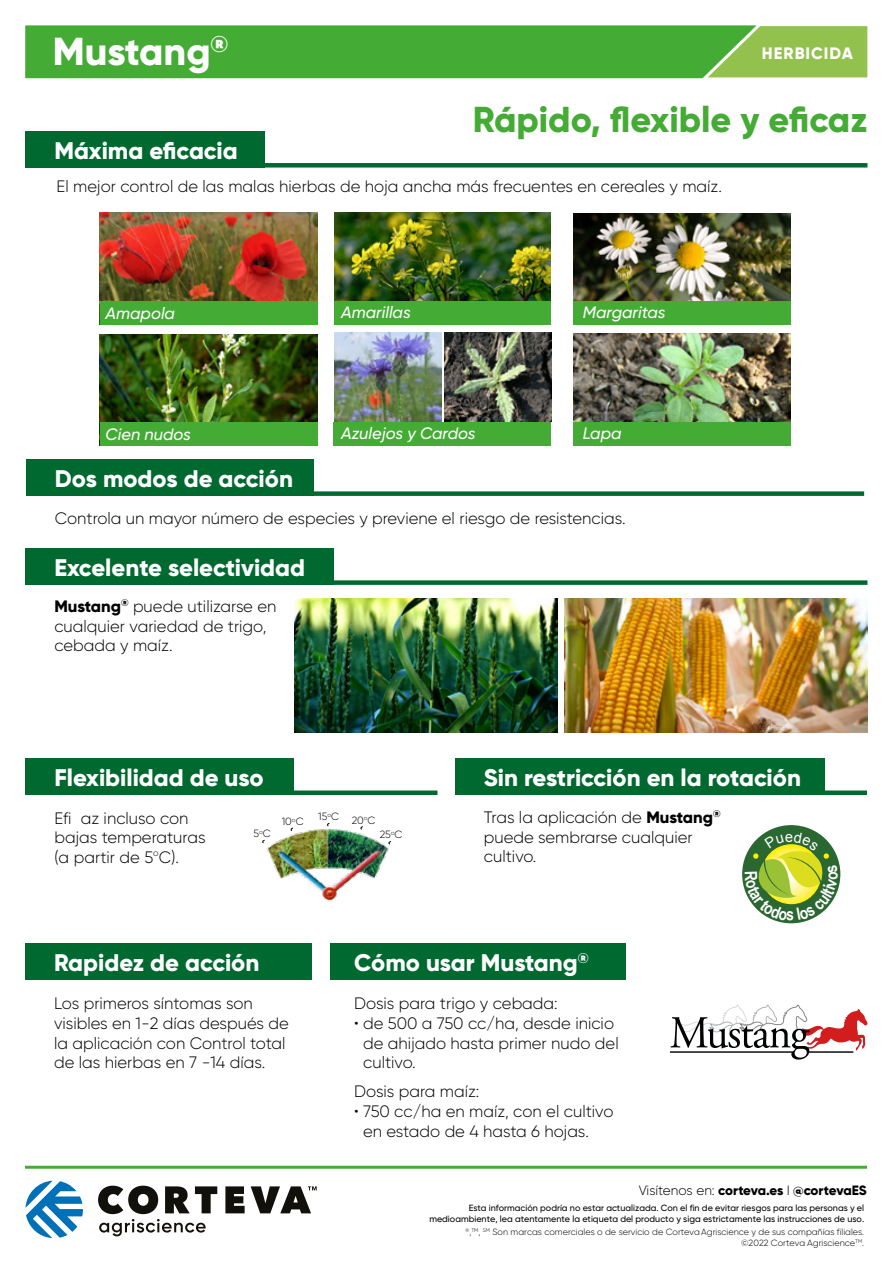
<style>
.page{position:relative;width:893px;height:1263px;background:#fff}
.page>*{position:absolute;margin:0;border:0;box-sizing:border-box;transform-origin:0 0}
.t1{font:800 39px "Gilroy";color:#fff}
.t2{font:800 36px "Gilroy";color:#44ac34}
.t3{font:800 24px "Gilroy";color:#fff}
.t4{font:300 16.5px/19.8px "Gilroy";color:#000}
.t5{font:italic 500 16.5px "Gilroy";color:#fff}
.t6{font:800 16.5px "Gilroy";letter-spacing:.06em;color:#fff}
.t7{font:800 13.5px "Gilroy";letter-spacing:-.015em;color:#000}
.t8{font:300 10.5px "Gilroy";letter-spacing:-.005em;color:#000}
.t9{font:500 9px/10.8px "Gilroy";color:#000;text-align:right}
.t10{font:300 9px/10.6px "Gilroy";color:#000;text-align:right}
.s1{font-weight:800}
.s2{font-weight:300}
</style>
<div class="page">
<img style="left:100px;top:334px;width:217px;height:88px">
<img style="left:100px;top:213px;width:217px;height:88px">
<img style="left:573px;top:213px;width:218px;height:88px">
<img style="left:573px;top:334px;width:218px;height:88px">
<img style="left:334px;top:213px;width:216px;height:88px">
<div style="left:26px;top:131px;width:239px;height:37px;background:#00692f"></div>
<div style="left:25px;top:943px;width:287px;height:36px;background:#00692f"></div>
<div style="left:26px;top:549px;width:308px;height:36px;background:#00692f"></div>
<div style="left:460px;top:25px;width:409px;height:54px;background:#92c24d;border:2px solid #fff"></div>
<svg style="left:25px;top:25px;width:743px;height:54px;background:#4caf3a"></svg>
<hr style="left:25px;top:1166px;width:842px;height:3px;background:#44ac34">
<svg style="left:670px;top:1004px;width:198px;height:55px"></svg>
<img style="left:294px;top:598px;width:263px;height:134px">
<img style="left:564px;top:598px;width:303px;height:134px">
<div style="left:261px;top:163px;width:606px;height:5px;background:#00692f"></div>
<div style="left:261px;top:580px;width:606px;height:5px;background:#00692f"></div>
<div style="left:26px;top:460px;width:287px;height:36px;background:#00692f"></div>
<div style="left:304px;top:491px;width:560px;height:5px;background:#00692f"></div>
<div style="left:330px;top:943px;width:296px;height:36px;background:#00692f"></div>
<div style="left:26px;top:759px;width:268px;height:36px;background:#00692f"></div>
<img style="left:262px;top:822px;width:127px;height:80px">
<div style="left:261px;top:790px;width:176px;height:5px;background:#00692f"></div>
<div style="left:455px;top:759px;width:370px;height:36px;background:#00692f"></div>
<div style="left:691px;top:790px;width:176px;height:5px;background:#00692f"></div>
<div style="left:100px;top:301px;width:217px;height:24px;background:#44ac34"></div>
<div style="left:334px;top:301px;width:216px;height:24px;background:#44ac34"></div>
<div style="left:573px;top:301px;width:218px;height:24px;background:#44ac34"></div>
<div style="left:100px;top:422px;width:217px;height:23px;background:#44ac34"></div>
<div style="left:334px;top:422px;width:217px;height:23px;background:#44ac34"></div>
<div style="left:573px;top:422px;width:218px;height:23px;background:#44ac34"></div>
<img style="left:445px;top:333px;width:106px;height:89px">
<img style="left:334px;top:333px;width:107px;height:89px">
<div style="left:250px;top:827px;width:21px;height:16px;background:#fff"></div>
<div style="left:278px;top:815px;width:27px;height:16px;background:#fff"></div>
<div style="left:315px;top:810px;width:26px;height:16px;background:#fff"></div>
<div style="left:352px;top:815px;width:21px;height:16px;background:#fff"></div>
<svg style="left:376px;top:822px;width:15px;height:27px"></svg>
<svg style="left:26px;top:1181px;width:57px;height:57px"></svg>
<svg style="left:225px;top:1186px;width:20px;height:27px"></svg>
<svg style="left:251px;top:1186px;width:66px;height:27px"></svg>
<svg style="left:98px;top:1186px;width:119px;height:50px"></svg>
<svg style="left:742px;top:825px;width:98px;height:98px"></svg>
<h1 class="t1" style="left:53px;top:26px;width:177px">Mustang<sup>®</sup></h1>
<p class="t6" style="left:762px;top:42px;width:93px">HERBICIDA</p>
<h3 class="t3" style="left:54px;top:135px;width:185px">Máxima eficacia</h3>
<h2 class="t2" style="left:473px;top:97px;width:396px">Rápido, flexible y eficaz</h2>
<p class="t4" style="left:57px;top:177px;width:667px">El mejor control de las malas hierbas de hoja ancha más frecuentes en cereales y maíz.</p>
<p class="t5" style="left:105px;top:303px;width:71px">Amapola</p>
<p class="t5" style="left:106px;top:424px;width:87px">Cien nudos</p>
<p class="t5" style="left:341px;top:302px;width:71px">Amarillas</p>
<p class="t5" style="left:583px;top:302px;width:84px">Margaritas</p>
<p class="t5" style="left:341px;top:423px;width:136px">Azulejos y Cardos</p>
<p class="t5" style="left:583px;top:423px;width:40px">Lapa</p>
<h3 class="t3" style="left:55px;top:464px;width:240px">Dos modos de acción</h3>
<p class="t4" style="left:55px;top:509px;width:572px">Controla un mayor número de especies y previene el riesgo de resistencias.</p>
<h3 class="t3" style="left:54px;top:553px;width:252px">Excelente selectividad</h3>
<p class="t4" style="left:54px;top:596px;width:224px"><span class="s1">Mustang</span><sup>®</sup> puede utilizarse en cualquier variedad de trigo, cebada y maíz.</p>
<h3 class="t3" style="left:54px;top:763px;width:211px">Flexibilidad de uso</h3>
<p class="t4" style="left:54px;top:808px;width:153px">Efi az incluso con bajas temperaturas (a partir de 5 C).</p>
<p class="t8" style="left:253px;top:827px;width:19px">5<sup>o</sup>C</p>
<p class="t10" style="left:153px;top:847px;width:7px">o</p>
<p class="t8" style="left:282px;top:815px;width:23px">10<sup>o</sup>C</p>
<p class="t8" style="left:318px;top:812px;width:59px">15<sup>o</sup>C 20<sup>o</sup>C</p>
<p class="t8" style="left:380px;top:828px;width:24px">25<sup>o</sup>C</p>
<h3 class="t3" style="left:484px;top:763px;width:319px">Sin restricción en la rotación</h3>
<p class="t4" style="left:484px;top:807px;width:238px">Tras la aplicación de <span class="s1">Mustang</span><sup>® </sup>puede sembrarse cualquier cultivo.</p>
<h3 class="t3" style="left:54px;top:947px;width:207px">Rapidez de acción</h3>
<p class="t4" style="left:54px;top:993px;width:236px">Los primeros síntomas son visibles en 1-2 días después de la aplicación con Control total de las hierbas en 7 -14 días.</p>
<h3 class="t3" style="left:354px;top:947px;width:236px">Cómo usar Mustang<sup>®</sup></h3>
<p class="t4" style="left:354px;top:993px;width:205px">Dosis para trigo y cebada:</p>
<p class="t4" style="left:363px;top:1013px;width:257px;text-indent:-9px">• de 500 a 750 cc/ha, desde inicio de ahijado hasta primer nudo del cultivo.</p>
<p class="t4" style="left:354px;top:1081px;width:127px">Dosis para maíz:</p>
<p class="t4" style="left:363px;top:1101px;width:252px;text-indent:-9px">• 750 cc/ha en maíz, con el cultivo en estado de 4 hasta 6 hojas.</p>
<p class="t7" style="left:639px;top:1181px;width:230px"><span class="s2">Visítenos en:</span> corteva.es <span class="s2">I</span> @cortevaES</p>
<p class="t9" style="left:429px;top:1202px;width:436px">Esta información podría no estar actualizada. Con el fin de evitar riesgos para las personas y el medioambiente, lea atentamente la etiqueta del producto y siga estrictamente las instrucciones de uso.</p>
<p class="t10" style="left:465px;top:1227px;width:401px"><sup>®</sup>,<sup>TM</sup>, <sup>SM</sup> Son marcas comerciales o de servicio de CortevaAgriscience y de sus compañías filiales. ©2022 Corteva Agriscience<sup>TM</sup>.</p>
</div>
